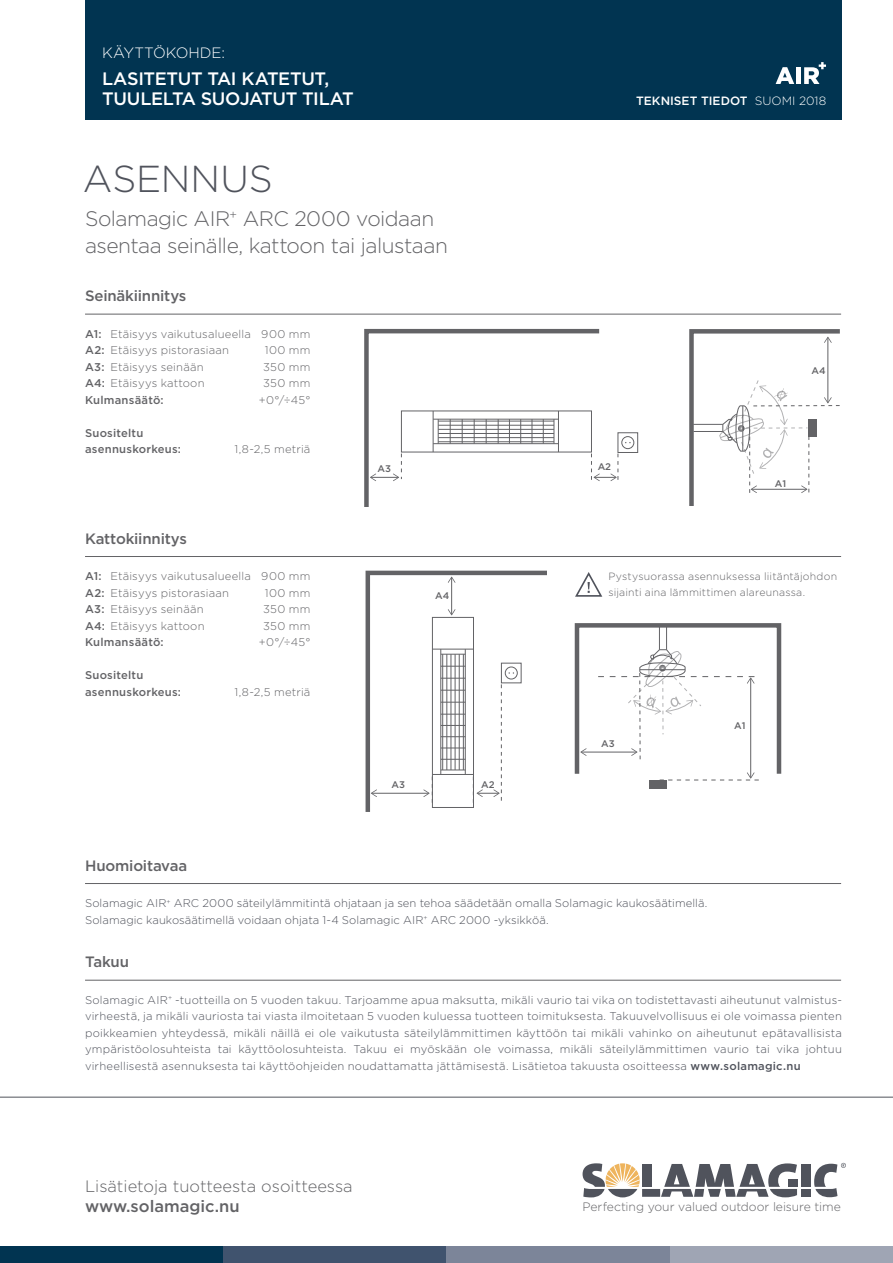
<style>
.page{position:relative;width:893px;height:1263px;background:#fff}
.page>*{position:absolute;margin:0;border:0;box-sizing:border-box;transform-origin:0 0}
.t1{font:300 37.5px "Gotham";letter-spacing:-.005em;color:#50535c}
.t2{font:300 21px/27px "Gotham";letter-spacing:-.025em;color:#636366}
.t3{font:500 18px "Gotham";letter-spacing:-.02em;color:#fff}
.t4{font:300 16.5px "Gotham";color:#636366}
.t5{font:500 16.5px "Gotham";color:#636366}
.t6{font:500 15px "Gotham";letter-spacing:-.01em;color:#636366}
.t7{font:300 15px "Gotham";letter-spacing:-.005em;color:#fff}
.t8{font:300 12.15px "Gotham";letter-spacing:-.005em;color:#636366}
.t9{font:500 12px "Gotham";color:#fff}
.t10{font:300 11.25px/16.5px "Gotham";letter-spacing:.005em;color:#50535c;text-align:justify}
.t11{font:300 11.25px "Gotham";letter-spacing:.015em;color:#636366}
.t12{font:500 11.25px/16.5px "Gotham";letter-spacing:.02em;color:#636366}
.t13{font:300 10.5px/16.5px "Gotham";letter-spacing:.02em;color:#636366}
.t14{font:500 9.6px "Gotham";color:#636366}
.s1{font-weight:500}
.s2{font-weight:300}
</style>
<div class="page">
<div style="left:85px;top:0;width:756px;height:120px;background:#013451"></div>
<svg style="left:776px;top:67px;width:18px;height:17px"></svg>
<div style="left:796px;top:67px;width:5px;height:17px;background:#fff"></div>
<svg style="left:804px;top:62px;width:22px;height:22px"></svg>
<div style="left:670px;top:1246px;width:223px;height:17px;background:#9fa5b4"></div>
<div style="left:0;top:1246px;width:223px;height:17px;background:#013451"></div>
<div style="left:223px;top:1246px;width:223px;height:17px;background:#40536e"></div>
<div style="left:446px;top:1246px;width:224px;height:17px;background:#7c8599"></div>
<svg style="left:583px;top:1163px;width:57px;height:34px"></svg>
<div style="left:642px;top:1164px;width:9px;height:23px;background:#50535c"></div>
<div style="left:642px;top:1189px;width:18px;height:8px;background:#50535c"></div>
<svg style="left:661px;top:1163px;width:136px;height:34px"></svg>
<div style="left:788px;top:1179px;width:9px;height:8px;background:#50535c"></div>
<div style="left:801px;top:1164px;width:9px;height:23px;background:#50535c"></div>
<div style="left:801px;top:1189px;width:9px;height:8px;background:#50535c"></div>
<svg style="left:814px;top:1163px;width:32px;height:34px"></svg>
<hr style="left:85px;top:980px;width:756px;height:1px;background:#636366">
<hr style="left:85px;top:883px;width:756px;height:1px;background:#636366">
<hr style="left:0;top:1097px;width:893px;height:1px;background:#50535c">
<div style="left:618px;top:432px;width:20px;height:21px;border:1px solid #636366"></div>
<div style="left:621px;top:436px;width:13px;height:13px;border:1px solid #636366;border-radius:50%"></div>
<svg style="left:364px;top:328px;width:255px;height:178px"></svg>
<hr style="left:438px;top:421px;width:116px;height:1px;background:#636366">
<hr style="left:438px;top:425px;width:116px;height:1px;background:#636366">
<hr style="left:438px;top:429px;width:116px;height:1px;background:#636366">
<hr style="left:438px;top:433px;width:116px;height:1px;background:#636366">
<hr style="left:438px;top:437px;width:116px;height:1px;background:#636366">
<hr style="left:438px;top:441px;width:116px;height:1px;background:#636366">
<svg style="left:689px;top:329px;width:151px;height:177px"></svg>
<div style="left:575px;top:623px;width:206px;height:153px;border:4px solid #636366"></div>
<div style="left:649px;top:780px;width:17px;height:9px;background:#636366"></div>
<hr style="left:581px;top:752px;width:55px;height:1px;background:#636366">
<svg style="left:580px;top:748px;width:7px;height:8px"></svg>
<hr style="left:750px;top:678px;width:1px;height:100px;background:#636366">
<svg style="left:595px;top:625px;width:159px;height:137px"></svg>
<svg style="left:660px;top:772px;width:99px;height:9px"></svg>
<svg style="left:365px;top:570px;width:181px;height:242px"></svg>
<hr style="left:372px;top:793px;width:57px;height:1px;background:#636366">
<svg style="left:371px;top:789px;width:6px;height:8px"></svg>
<div style="left:501px;top:663px;width:20px;height:20px;border:1px solid #636366"></div>
<div style="left:505px;top:667px;width:13px;height:12px;border:1px solid #636366;border-radius:50%"></div>
<svg style="left:508px;top:672px;width:6px;height:2px"></svg>
<hr style="left:451px;top:578px;width:1px;height:36px;background:#636366">
<svg style="left:448px;top:577px;width:7px;height:6px"></svg>
<svg style="left:423px;top:609px;width:79px;height:199px"></svg>
<hr style="left:463px;top:654px;width:1px;height:116px;background:#636366">
<hr style="left:459px;top:654px;width:1px;height:116px;background:#636366">
<hr style="left:455px;top:654px;width:1px;height:116px;background:#636366">
<hr style="left:451px;top:654px;width:1px;height:116px;background:#636366">
<hr style="left:447px;top:654px;width:1px;height:116px;background:#636366">
<hr style="left:442px;top:654px;width:1px;height:116px;background:#636366">
<hr style="left:85px;top:314px;width:756px;height:1px;background:#636366">
<hr style="left:85px;top:556px;width:756px;height:1px;background:#636366">
<svg style="left:575px;top:572px;width:28px;height:25px"></svg>
<p class="t7" style="left:102px;top:44px;width:124px">KÄYTTÖKOHDE:</p>
<p class="t3" style="left:102px;top:67px;width:229px">LASITETUT TAI KATETUT,</p>
<p class="t3" style="left:102px;top:87px;width:253px">TUULELTA SUOJATUT TILAT</p>
<p class="t1" style="left:83px;top:155px;width:191px">ASENNUS</p>
<p class="t2" style="left:85px;top:205px;width:364px">Solamagic AIR<sup>+</sup> ARC 2000 voidaan asentaa seinälle, kattoon tai jalustaan</p>
<p class="t6" style="left:85px;top:286px;width:103px">Seinäkiinnitys</p>
<p class="t11" style="left:85px;top:327px;width:227px"><span class="s1">A1:</span> Etäisyys vaikutusalueella 900 mm</p>
<p class="t11" style="left:85px;top:343px;width:146px"><span class="s1">A2:</span> Etäisyys pistorasiaan</p>
<p class="t11" style="left:265px;top:343px;width:47px">100 mm</p>
<p class="t11" style="left:85px;top:360px;width:120px"><span class="s1">A3:</span> Etäisyys seinään</p>
<p class="t11" style="left:263px;top:360px;width:49px">350 mm</p>
<p class="t11" style="left:85px;top:376px;width:121px"><span class="s1">A4:</span> Etäisyys kattoon</p>
<p class="t11" style="left:263px;top:376px;width:49px">350 mm</p>
<p class="t12" style="left:85px;top:391px;width:80px">Kulmansäätö:</p>
<p class="t11" style="left:259px;top:393px;width:53px">+0°/÷45°</p>
<p class="t12" style="left:85px;top:424px;width:98px">Suositeltu asennuskorkeus:</p>
<p class="t11" style="left:235px;top:442px;width:77px">1,8-2,5 metriä</p>
<p class="t6" style="left:85px;top:528px;width:103px">Kattokiinnitys</p>
<p class="t14" style="left:378px;top:462px;width:15px">A3</p>
<p class="t14" style="left:598px;top:461px;width:15px">A2</p>
<p class="t14" style="left:597px;top:465px;width:15px">A2</p>
<p class="t9" style="left:636px;top:93px;width:192px">TEKNISET TIEDOT <span class="s2">SUOMI 2018</span></p>
<p class="t14" style="left:810px;top:364px;width:16px">A4</p>
<p class="t14" style="left:811px;top:364px;width:16px">A4</p>
<p class="t14" style="left:773px;top:477px;width:13px">A1</p>
<p class="t14" style="left:775px;top:478px;width:13px">A1</p>
<p class="t11" style="left:85px;top:569px;width:227px"><span class="s1">A1:</span> Etäisyys vaikutusalueella 900 mm</p>
<p class="t11" style="left:85px;top:586px;width:146px"><span class="s1">A2:</span> Etäisyys pistorasiaan</p>
<p class="t11" style="left:265px;top:586px;width:47px">100 mm</p>
<p class="t11" style="left:85px;top:602px;width:120px"><span class="s1">A3:</span> Etäisyys seinään</p>
<p class="t11" style="left:263px;top:602px;width:49px">350 mm</p>
<p class="t11" style="left:85px;top:619px;width:121px"><span class="s1">A4:</span> Etäisyys kattoon</p>
<p class="t11" style="left:263px;top:619px;width:49px">350 mm</p>
<p class="t12" style="left:85px;top:634px;width:80px">Kulmansäätö:</p>
<p class="t11" style="left:259px;top:635px;width:53px">+0°/÷45°</p>
<p class="t12" style="left:85px;top:667px;width:98px">Suositeltu asennuskorkeus:</p>
<p class="t11" style="left:235px;top:685px;width:77px">1,8-2,5 metriä</p>
<p class="t14" style="left:435px;top:590px;width:16px">A4</p>
<p class="t14" style="left:392px;top:778px;width:15px">A3</p>
<p class="t14" style="left:481px;top:778px;width:15px">A2</p>
<p class="t13" style="left:608px;top:567px;width:230px">Pystysuorassa asennuksessa liitäntäjohdon sijainti aina lämmittimen alareunassa.</p>
<p class="t14" style="left:601px;top:736px;width:15px">A3</p>
<p class="t14" style="left:734px;top:718px;width:13px">A1</p>
<p class="t6" style="left:85px;top:855px;width:104px">Huomioitavaa</p>
<p class="t10" style="left:85px;top:895px;width:624px">Solamagic AIR<sup>+</sup> ARC 2000 säteilylämmitintä ohjataan ja sen tehoa säädetään omalla Solamagic kaukosäätimellä.<br>Solamagic kaukosäätimellä voidaan ohjata 1-4 Solamagic AIR<sup>+</sup> ARC 2000 -yksikköä.</p>
<p class="t6" style="left:85px;top:952px;width:46px">Takuu</p>
<p class="t10" style="left:85px;top:991px;width:758px">Solamagic AIR<sup>+</sup> -tuotteilla on 5 vuoden takuu. Tarjoamme apua maksutta, mikäli vaurio tai vika on todistettavasti aiheutunut valmistus&shy;virheestä, ja mikäli vauriosta tai viasta ilmoitetaan 5 vuoden kuluessa tuotteen toimituksesta. Takuuvelvollisuus ei ole voimassa pienten poikkeamien yhteydessä, mikäli näillä ei ole vaikutusta säteilylämmittimen käyttöön tai mikäli vahinko on aiheutunut epätavallisista ympäristöolosuhteista tai käyttöolosuhteista. Takuu ei myöskään ole voimassa, mikäli säteilylämmittimen vaurio tai vika johtuu virheellisestä asennuksesta tai käyttöohjeiden noudattamatta jättämisestä. Lisätietoa takuusta osoitteessa <span class="s1">www.solamagic.nu</span></p>
<p class="t4" style="left:85px;top:1176px;width:269px">Lisätietoja tuotteesta osoitteessa</p>
<p class="t5" style="left:85px;top:1195px;width:156px">www.solamagic.nu</p>
<p class="t8" style="left:582px;top:1199px;width:260px">Perfecting your valued outdoor leisure time</p>
</div>
